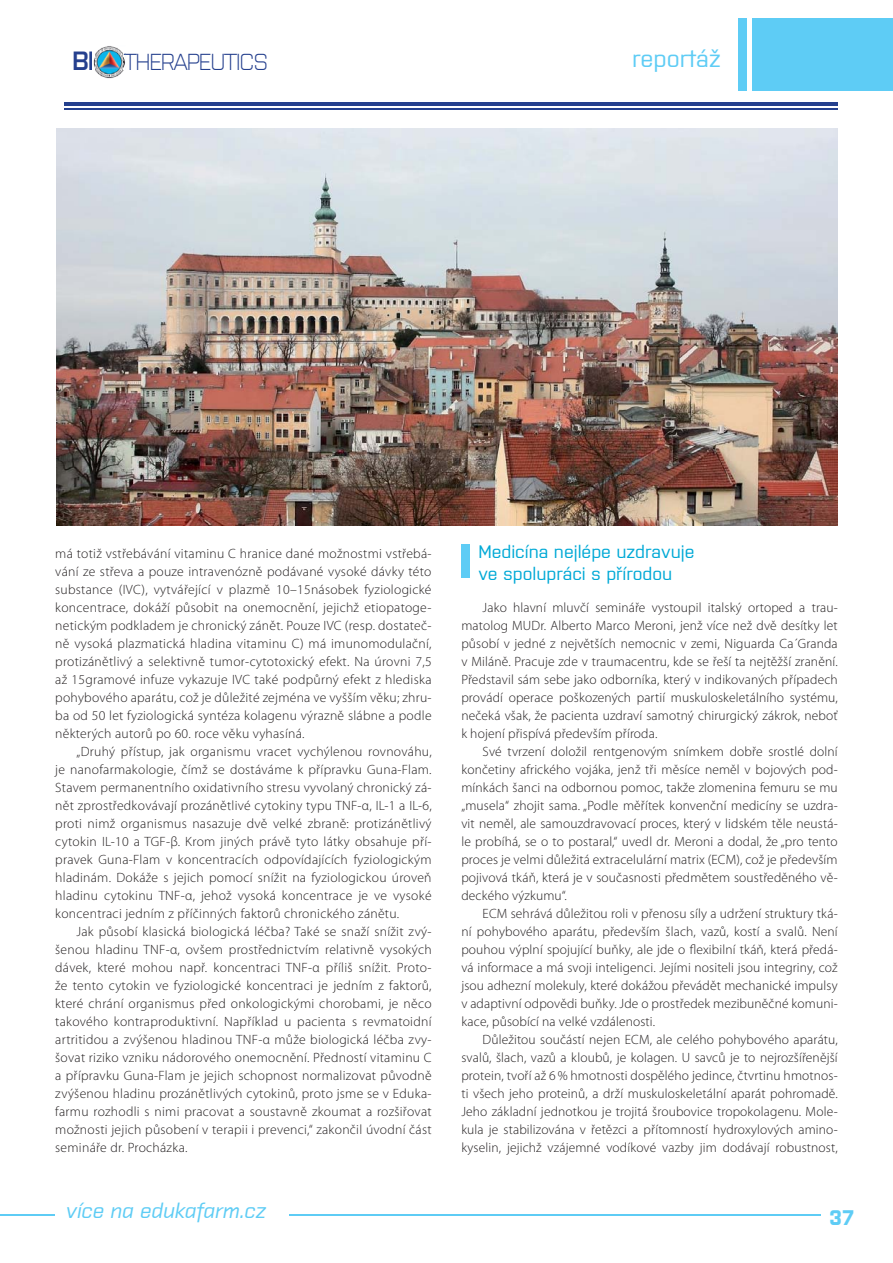
<style>
.page{position:relative;width:893px;height:1263px;background:#fff}
.page>*{position:absolute;margin:0;border:0;box-sizing:border-box;transform-origin:0 0}
.t1{font:600 26.25px "Purista";color:#25408e}
.t2{font:500 24px "Purista";color:#5eccf5}
.t3{font:300 22.95px "Purista";letter-spacing:-.05em;color:#25408e}
.t4{font:italic 500 21px "Purista";color:#5eccf5}
.t5{font:700 21px "Purista";color:#5eccf5}
.t6{font:500 18px/21.6px "Purista";color:#00a9d6}
.t7{font:300 13.5px/18px "Myriad Pro";letter-spacing:.01em;color:#231f20;text-align:justify}
.s1{color:#25408f}
</style>
<div class="page">
<div style="left:753px;top:18px;width:140px;height:72px;background:#5eccf5"></div>
<div style="left:738px;top:18px;width:8px;height:72px;background:#5eccf5"></div>
<hr style="left:64px;top:102px;width:774px;height:4px;background:#25408e">
<hr style="left:64px;top:109px;width:774px;height:1px;background:#25408e">
<img style="left:94px;top:46px;width:30px;height:32px">
<hr style="left:0;top:1214px;width:821px;height:1px;background:#5eccf5">
<div style="left:55px;top:1191px;width:234px;height:49px;background:#fff"></div>
<div style="left:461px;top:544px;width:9px;height:34px;background:#5eccf5"></div>
<img style="left:57px;top:129px;width:781px;height:396px">
<h1 class="t1" style="left:72px;top:41px;width:24px">BI</h1>
<h3 class="t3" style="left:124px;top:45px;width:146px"><span class="s1">T</span>HERAPEUTICS</h3>
<h2 class="t2" style="left:632px;top:41px;width:90px">reportáž</h2>
<p class="t7" style="left:55px;top:546px;width:378px">má totiž vstřebávání vitaminu C hranice dané možnostmi vstřebá&shy;vání ze střeva a pouze intravenózně podávané vysoké dávky této substance (IVC), vytvářející v plazmě 10–15násobek fyziologické koncentrace, dokáží působit na onemocnění, jejichž etiopatoge&shy;netickým podkladem je chronický zánět. Pouze IVC (resp. dostateč&shy;ně vysoká plazmatická hladina vitaminu C) má imunomodulační, protizánětlivý a selektivně tumor-cytotoxický efekt. Na úrovni 7,5 až 15gramové infuze vykazuje IVC také podpůrný efekt z hlediska pohybového aparátu, což je důležité zejména ve vyšším věku; zhru&shy;ba od 50 let fyziologická syntéza kolagenu výrazně slábne a podle některých autorů po 60. roce věku vyhasíná.</p>
<p class="t7" style="left:55px;top:744px;width:378px;text-indent:21px">„Druhý přístup, jak organismu vracet vychýlenou rovnováhu, je nanofarmakologie, čímž se dostáváme k přípravku Guna-Flam.<br>Stavem permanentního oxidativního stresu vyvolaný chronický zá&shy;nět zprostředkovávají prozánětlivé cytokiny typu TNF-α, IL-1 a IL-6, proti nimž organismus nasazuje dvě velké zbraně: protizánětlivý cytokin IL-10 a TGF-β. Krom jiných právě tyto látky obsahuje pří&shy;pravek Guna-Flam v koncentracích odpovídajících fyziologickým hladinám. Dokáže s jejich pomocí snížit na fyziologickou úroveň hladinu cytokinu TNF-α, jehož vysoká koncentrace je ve vysoké koncentraci jedním z příčinných faktorů chronického zánětu.</p>
<p class="t7" style="left:55px;top:924px;width:378px;text-indent:21px">Jak působí klasická biologická léčba? Také se snaží snížit zvý&shy;šenou hladinu TNF-α, ovšem prostřednictvím relativně vysokých dávek, které mohou např. koncentraci TNF-α příliš snížit. Proto&shy;že tento cytokin ve fyziologické koncentraci je jedním z faktorů, které chrání organismus před onkologickými chorobami, je něco takového kontraproduktivní. Například u pacienta s revmatoidní artritidou a zvýšenou hladinou TNF-α může biologická léčba zvy&shy;šovat riziko vzniku nádorového onemocnění. Předností vitaminu C a přípravku Guna-Flam je jejich schopnost normalizovat původně zvýšenou hladinu prozánětlivých cytokinů, proto jsme se v Eduka&shy;farmu rozhodli s nimi pracovat a soustavně zkoumat a rozšiřovat možnosti jejich působení v terapii i prevenci,“ zakončil úvodní část semináře dr. Procházka.</p>
<h3 class="t4" style="left:66px;top:1195px;width:202px">více na edukafarm.cz</h3>
<h3 class="t6" style="left:478px;top:539px;width:218px">Medicína nejlépe uzdravuje ve spolupráci s přírodou</h3>
<p class="t7" style="left:461px;top:600px;width:378px;text-indent:21px">Jako hlavní mluvčí semináře vystoupil italský ortoped a trau&shy;matolog MUDr. Alberto Marco Meroni, jenž více než dvě desítky let působí v jedné z největších nemocnic v zemi, Niguarda Ca´Granda v Miláně. Pracuje zde v traumacentru, kde se řeší ta nejtěžší zranění.<br>Představil sám sebe jako odborníka, který v indikovaných případech provádí operace poškozených partií muskuloskeletálního systému, nečeká však, že pacienta uzdraví samotný chirurgický zákrok, neboť k hojení přispívá především příroda.</p>
<p class="t7" style="left:461px;top:744px;width:378px;text-indent:21px">Své tvrzení doložil rentgenovým snímkem dobře srostlé dolní končetiny afrického vojáka, jenž tři měsíce neměl v bojových pod&shy;mínkách šanci na odbornou pomoc, takže zlomenina femuru se mu „musela“ zhojit sama. „Podle měřítek konvenční medicíny se uzdra&shy;vit neměl, ale samouzdravovací proces, který v lidském těle neustá&shy;le probíhá, se o to postaral,“ uvedl dr. Meroni a dodal, že „pro tento proces je velmi důležitá extracelulární matrix (ECM), což je především pojivová tkáň, která je v současnosti předmětem soustředěného vě&shy;deckého výzkumu“.</p>
<p class="t7" style="left:461px;top:906px;width:378px;text-indent:21px">ECM sehrává důležitou roli v přenosu síly a udržení struktury tká&shy;ní pohybového aparátu, především šlach, vazů, kostí a svalů. Není pouhou výplní spojující buňky, ale jde o flexibilní tkáň, která předá&shy;vá informace a má svoji inteligenci. Jejími nositeli jsou integriny, což jsou adhezní molekuly, které dokážou převádět mechanické impulsy v adaptivní odpovědi buňky. Jde o prostředek mezibuněčné komuni&shy;kace, působící na velké vzdálenosti.</p>
<p class="t7" style="left:461px;top:1032px;width:378px;text-indent:21px">Důležitou součástí nejen ECM, ale celého pohybového aparátu, svalů, šlach, vazů a kloubů, je kolagen. U savců je to nejrozšířenější protein, tvoří až 6 % hmotnosti dospělého jedince, čtvrtinu hmotnos&shy;ti všech jeho proteinů, a drží muskuloskeletální aparát pohromadě.<br>Jeho základní jednotkou je trojitá šroubovice tropokolagenu. Mole&shy;kula je stabilizována v řetězci a přítomností hydroxylových amino&shy;kyselin, jejichž vzájemné vodíkové vazby jim dodávají robustnost,</p>
<h3 class="t5" style="left:829px;top:1202px;width:27px">37</h3>
</div>
